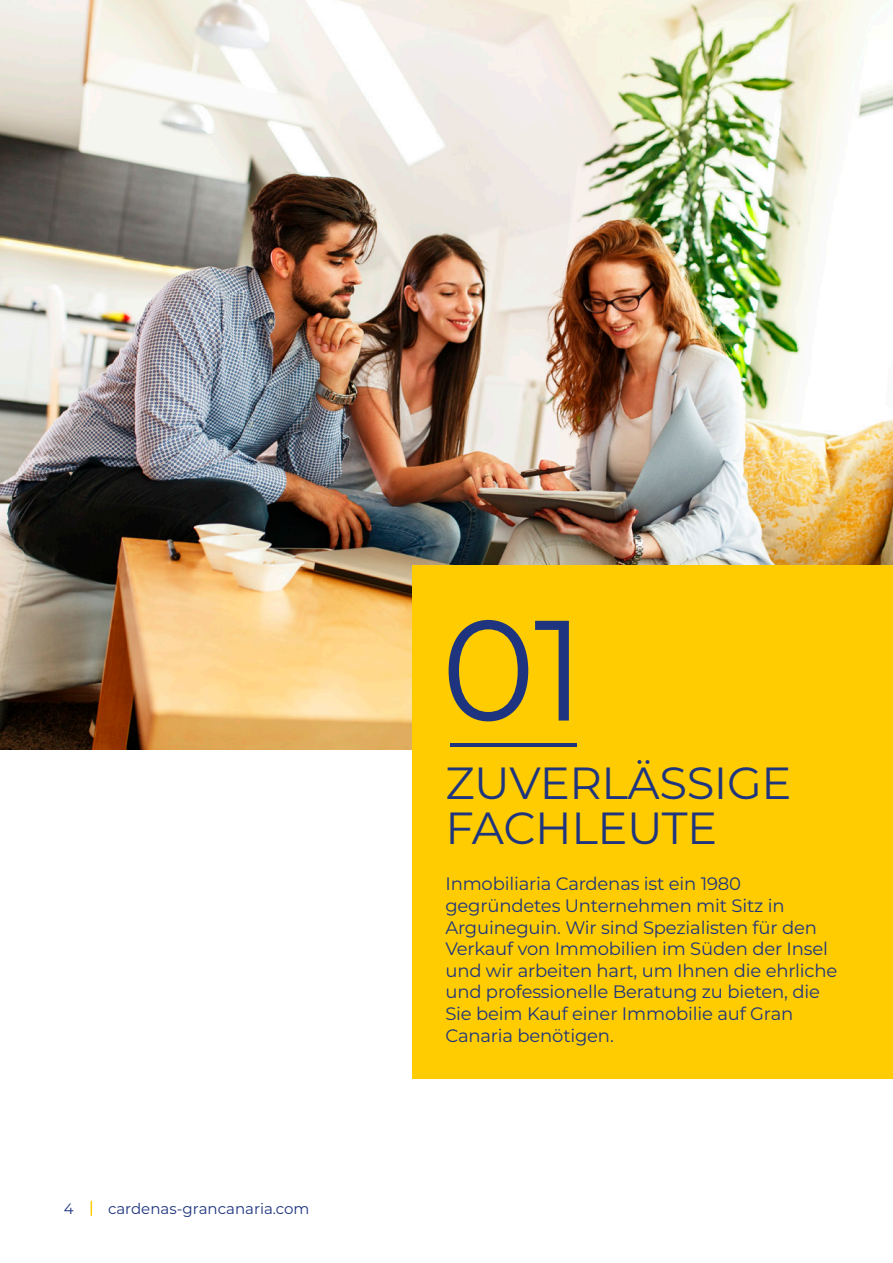
<style>
.page{position:relative;width:893px;height:1263px;background:#fff}
.page>*{position:absolute;margin:0;border:0;box-sizing:border-box;transform-origin:0 0}
.t1{font:142.5px "Montserrat";color:#1e347f}
.t2{font:45px/45px "Montserrat";letter-spacing:-.01em;color:#1e347f}
.t3{font:18px/21.6px "Montserrat";letter-spacing:-.01em;color:#1e347f}
.t4{font:15px "Montserrat";color:#1e347f}
</style>
<div class="page">
<img style="left:0;top:0;width:893px;height:749px">
<div style="left:412px;top:565px;width:481px;height:514px;background:#fecc00"></div>
<hr style="left:450px;top:743px;width:126px;height:3px;background:#1e347f">
<svg style="left:91px;top:1201px;width:1px;height:15px"></svg>
<p class="t4" style="left:64px;top:1198px;width:11px">4</p>
<p class="t4" style="left:108px;top:1198px;width:203px">cardenas-grancanaria.com</p>
<p class="t1" style="left:441px;top:572px;width:146px">01</p>
<p class="t2" style="left:445px;top:759px;width:348px">ZUVERLÄSSIGE<br>FACHLEUTE</p>
<p class="t3" style="left:445px;top:872px;width:393px">Inmobiliaria Cardenas ist ein 1980 gegründetes Unternehmen mit Sitz in Arguineguin. Wir sind Spezialisten für den Verkauf von Immobilien im Süden der Insel und wir arbeiten hart, um Ihnen die ehrliche und professionelle Beratung zu bieten, die Sie beim Kauf einer Immobilie auf Gran Canaria benötigen.</p>
</div>
